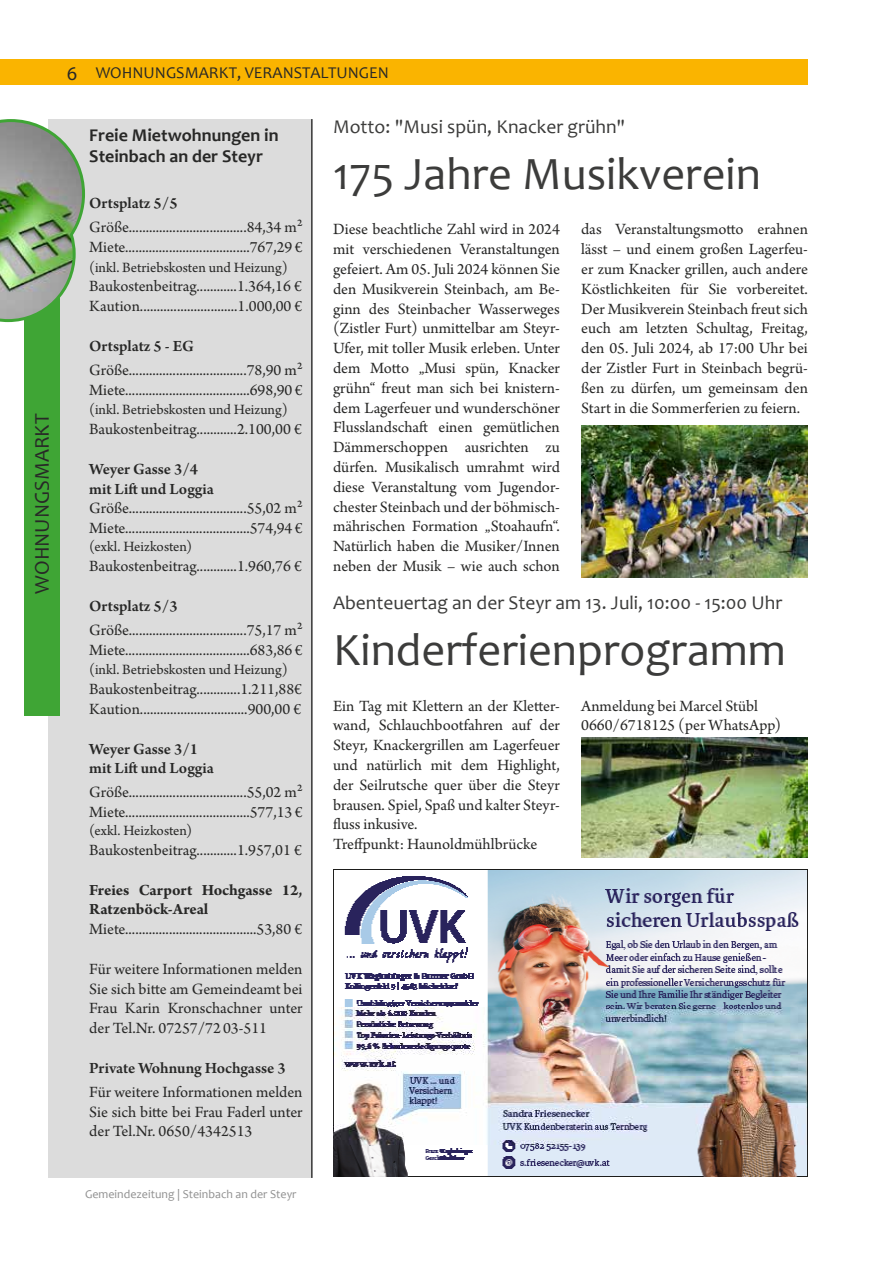
<style>
.page{position:relative;width:893px;height:1263px;background:#fff}
.page>*{position:absolute;margin:0;border:0;box-sizing:border-box;transform-origin:0 0}
.t1{font:46.5px "Candara";color:#3c3c3b}
.t2{font:21px "Candara";color:#282827}
.t3{font:19.5px "Candara";color:#3c3c3b}
.t4{font:700 18px/21.6px "Candara";color:#282827}
.t5{font:16.5px/19.8px "Arno Pro";color:#282827}
.t6{font:600 16.5px/19.8px "Arno Pro";letter-spacing:-.005em;color:#282827}
.t7{font:700 16.5px/19.8px "Arno Pro";letter-spacing:-.005em;color:#282827}
.t8{font:16.5px "Candara";color:#282827}
.t9{font:15px "Arno Pro";color:#282827}
.t10{font:12px "Candara";color:#909090}
.s1{font-family:"Myriad Pro";font-size:19.5px}
</style>
<div class="page">
<div style="left:0;top:60px;width:808px;height:25px;background:#fab400"></div>
<div style="left:49px;top:119px;width:262px;height:1059px;background:#dcdcdc"></div>
<div style="left:24px;top:202px;width:36px;height:514px;background:#3fa535"></div>
<img style="left:0;top:119px;width:85px;height:204px">
<hr style="left:311px;top:119px;width:2px;height:1059px;background:#343434">
<img style="left:333px;top:870px;width:475px;height:307px">
<img style="left:582px;top:426px;width:226px;height:151px">
<img style="left:581px;top:737px;width:226px;height:121px">
<p class="t2" style="left:29px;top:593px;width:181px;rotate:-90deg">WOHNUNGSMARKT</p>
<p class="t8" style="left:67px;top:63px;width:323px"><span class="s1">6</span> WOHNUNGSMARKT, VERANSTALTUNGEN</p>
<p class="t4" style="left:89px;top:124px;width:191px">Freie Mietwohnungen in<br>Steinbach an der Steyr</p>
<p class="t6" style="left:89px;top:194px;width:90px">Ortsplatz 5/5</p>
<p class="t5" style="left:89px;top:218px;width:215px">Größe...................................84,34 m²<br>Miete.....................................767,29 €</p>
<p class="t9" style="left:89px;top:258px;width:200px">(inkl. Betriebskosten und Heizung)</p>
<p class="t5" style="left:89px;top:277px;width:214px">Baukostenbeitrag............1.364,16 €<br>Kaution.............................1.000,00 €</p>
<p class="t6" style="left:89px;top:337px;width:106px">Ortsplatz 5 - EG</p>
<p class="t5" style="left:89px;top:361px;width:215px">Größe...................................78,90 m²<br>Miete.....................................698,90 €</p>
<p class="t9" style="left:89px;top:401px;width:200px">(inkl. Betriebskosten und Heizung)</p>
<p class="t5" style="left:89px;top:420px;width:214px">Baukostenbeitrag............2.100,00 €</p>
<p class="t6" style="left:89px;top:460px;width:126px">Weyer Gasse 3/4 mit Lift und Loggia</p>
<p class="t5" style="left:89px;top:499px;width:215px">Größe...................................55,02 m²<br>Miete.....................................574,94 €</p>
<p class="t9" style="left:89px;top:538px;width:104px">(exkl. Heizkosten)</p>
<p class="t5" style="left:89px;top:557px;width:214px">Baukostenbeitrag............1.960,76 €</p>
<p class="t6" style="left:89px;top:597px;width:90px">Ortsplatz 5/3</p>
<p class="t5" style="left:89px;top:621px;width:215px">Größe...................................75,17 m²<br>Miete.....................................683,86 €</p>
<p class="t9" style="left:89px;top:661px;width:200px">(inkl. Betriebskosten und Heizung)</p>
<p class="t5" style="left:89px;top:680px;width:214px">Baukostenbeitrag.............1.211,88€<br>Kaution................................900,00 €</p>
<p class="t6" style="left:89px;top:739px;width:126px">Weyer Gasse 3/1 mit Lift und Loggia</p>
<p class="t5" style="left:89px;top:783px;width:215px">Größe...................................55,02 m²<br>Miete.....................................577,13 €</p>
<p class="t9" style="left:89px;top:822px;width:104px">(exkl. Heizkosten)</p>
<p class="t5" style="left:89px;top:841px;width:214px">Baukostenbeitrag............1.957,01 €</p>
<p class="t7" style="left:89px;top:880px;width:215px">Freies Carport Hochgasse 12,<br>Ratzenböck-Areal</p>
<p class="t5" style="left:89px;top:920px;width:214px">Miete.......................................53,80 €</p>
<p class="t5" style="left:89px;top:960px;width:215px;text-align:justify">Für weitere Informationen melden Sie sich bitte am Gemeindeamt bei Frau Karin Kronschachner unter der Tel.Nr. 07257/72 03-511</p>
<p class="t6" style="left:89px;top:1059px;width:198px">Private Wohnung Hochgasse 3</p>
<p class="t5" style="left:89px;top:1083px;width:215px;text-align:justify">Für weitere Informationen melden Sie sich bitte bei Frau Faderl unter der Tel.Nr. 0650/4342513</p>
<p class="t3" style="left:333px;top:115px;width:294px">Motto: "Musi spün, Knacker grühn"</p>
<h1 class="t1" style="left:333px;top:145px;width:429px">175 Jahre Musikverein</h1>
<p class="t5" style="left:333px;top:220px;width:228px;text-align:justify">Diese beachtliche Zahl wird in 2024 mit verschiedenen Veranstaltungen gefeiert. Am 05. Juli 2024 können Sie den Musikverein Steinbach, am Be&shy;ginn des Steinbacher Wasserweges (Zistler Furt) unmittelbar am Steyr-Ufer, mit toller Musik erleben. Unter dem Motto „Musi spün, Knacker grühn“ freut man sich bei knistern&shy;dem Lagerfeuer und wunderschöner Flusslandschaft einen gemütlichen Dämmerschoppen ausrichten zu dürfen. Musikalisch umrahmt wird diese Veranstaltung vom Jugendor&shy;chester Steinbach und der böhmisch&shy;mährischen Formation „Stoahaufn“.<br>Natürlich haben die Musiker/Innen neben der Musik – wie auch schon</p>
<p class="t5" style="left:581px;top:220px;width:228px;text-align:justify">das Veranstaltungsmotto erahnen lässt – und einem großen Lagerfeu&shy;er zum Knacker grillen, auch andere Köstlichkeiten für Sie vorbereitet.<br>Der Musikverein Steinbach freut sich euch am letzten Schultag, Freitag, den 05. Juli 2024, ab 17:00 Uhr bei der Zistler Furt in Steinbach begrü&shy;ßen zu dürfen, um gemeinsam den Start in die Sommerferien zu feiern.</p>
<p class="t3" style="left:333px;top:591px;width:451px">Abenteuertag an der Steyr am 13. Juli, 10:00 - 15:00 Uhr</p>
<h1 class="t1" style="left:333px;top:621px;width:454px">Kinderferienprogramm</h1>
<p class="t5" style="left:333px;top:697px;width:228px">Ein Tag mit Klettern an der Kletter&shy;wand, Schlauchbootfahren auf der Steyr, Knackergrillen am Lagerfeuer und natürlich mit dem Highlight, der Seilrutsche quer über die Steyr brausen. Spiel, Spaß und kalter Steyr&shy;fluss inkusive.<br>Treffpunkt: Haunoldmühlbrücke</p>
<p class="t5" style="left:581px;top:697px;width:202px">Anmeldung bei Marcel Stübl<br>0660/6718125 (per WhatsApp)</p>
<p class="t10" style="left:85px;top:1186px;width:213px">Gemeindezeitung | Steinbach an der Steyr</p>
</div>
